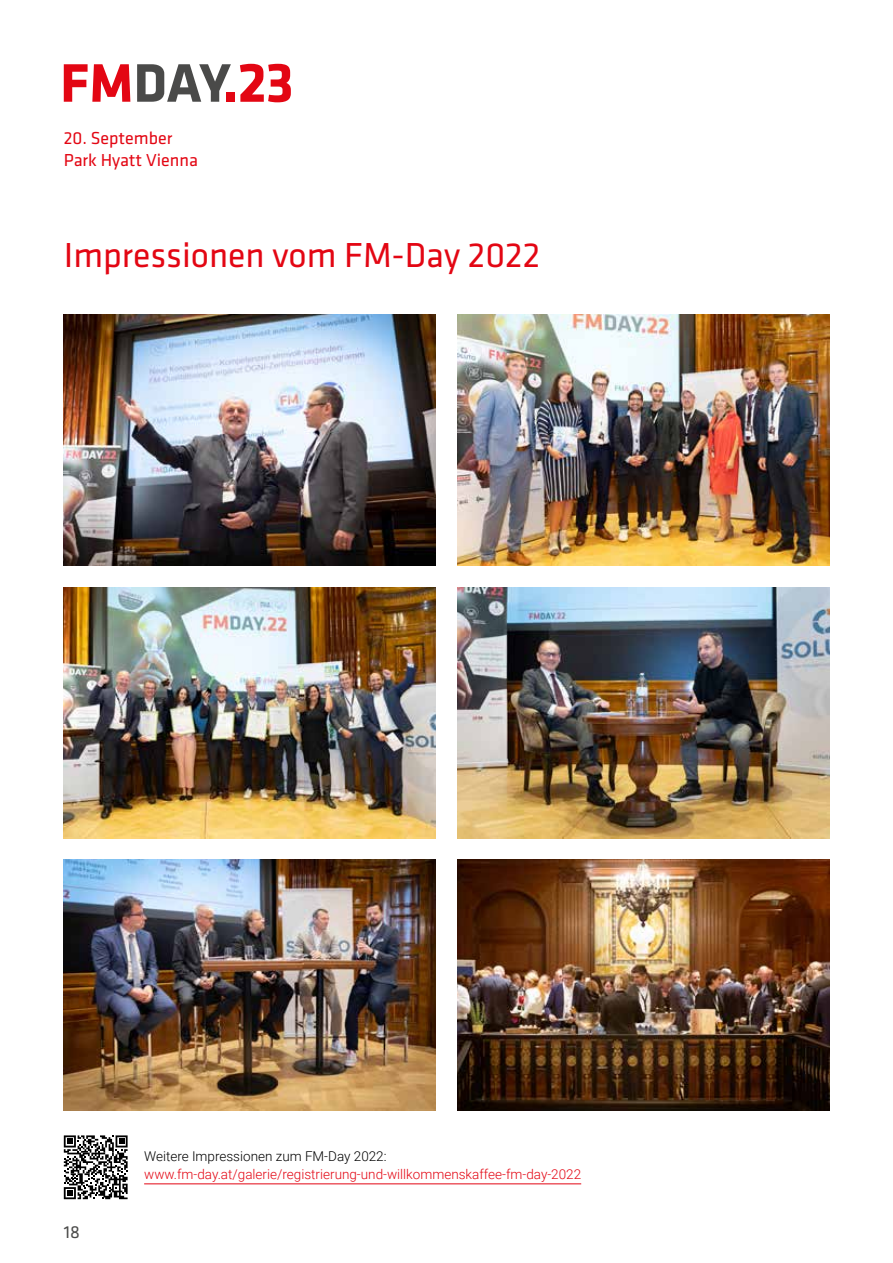
<style>
.page{position:relative;width:893px;height:1263px;background:#fff}
.page>*{position:absolute;margin:0;border:0;box-sizing:border-box;transform-origin:0 0}
.t1{font:36px "Klavika";color:#e30613}
.t2{font:18px/21.6px "Klavika";color:#e30613}
.t3{font:18px "Klavika";color:#4a4a49}
.t4{font:300 13.5px "Roboto";color:#e30613}
.t5{font:300 13.5px "Roboto";color:#000}
</style>
<div class="page">
<hr style="left:144px;top:1183px;width:437px;height:1px;background:#e30613">
<img style="left:457px;top:315px;width:372px;height:251px">
<img style="left:457px;top:859px;width:372px;height:251px">
<img style="left:457px;top:587px;width:372px;height:251px">
<img style="left:64px;top:587px;width:372px;height:251px">
<img style="left:64px;top:315px;width:372px;height:251px">
<img style="left:64px;top:859px;width:372px;height:251px">
<svg style="left:64px;top:64px;width:66px;height:38px"></svg>
<svg style="left:137px;top:64px;width:94px;height:38px"></svg>
<div style="left:227px;top:92px;width:8px;height:10px;background:#e30613"></div>
<svg style="left:240px;top:64px;width:51px;height:38px"></svg>
<svg style="left:64px;top:1135px;width:64px;height:64px"></svg>
<h2 class="t2" style="left:64px;top:127px;width:136px">20. September<br>Park Hyatt Vienna</h2>
<h1 class="t1" style="left:64px;top:231px;width:478px">Impressionen vom FM-Day 2022</h1>
<h2 class="t3" style="left:64px;top:1220px;width:18px">18</h2>
<p class="t5" style="left:144px;top:1147px;width:244px">Weitere Impressionen zum FM-Day 2022:</p>
<p class="t4" style="left:144px;top:1165px;width:439px">www.fm-day.at/galerie/registrierung-und-willkommenskaffee-fm-day-2022</p>
</div>
